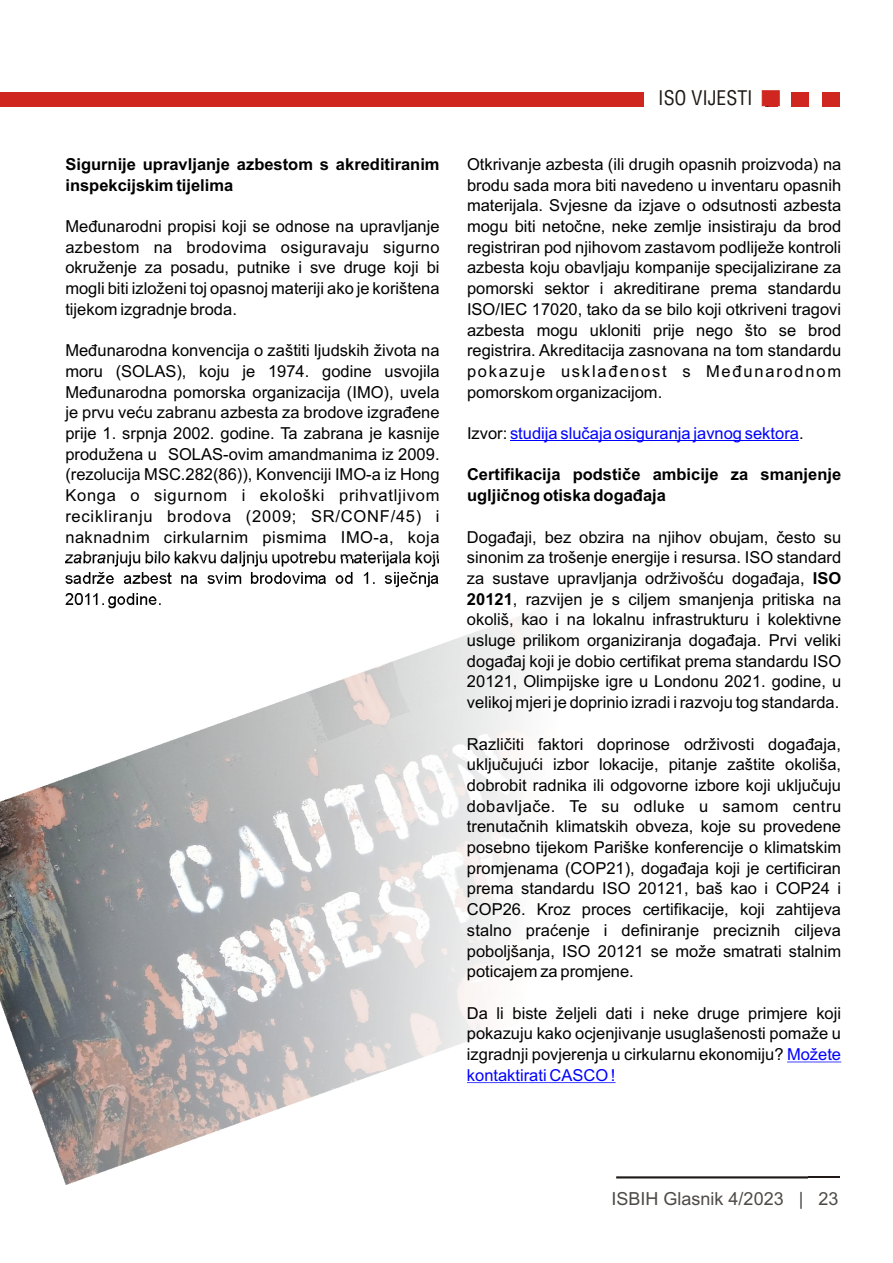
<style>
.page{position:relative;width:893px;height:1263px;background:#fff}
.page>*{position:absolute;margin:0;border:0;box-sizing:border-box;transform-origin:0 0}
.t1{font:condensed 19.65px "Helvetica";color:#1f1a17}
.t2{font:18px "Arial";color:#4d4a47}
.t3{font:18px "Arial";color:#1f1a17}
.t4{font:16.5px/20.7px "Arial";color:#000;text-align:justify}
.t5{font:700 16.5px/20.7px "Arial";color:#000}
.t6{font:16.5px "Arial";color:#00f}
.s1{color:#000}
.s2{font-weight:700}
.s3{color:#00f}
</style>
<div class="page">
<hr style="left:615px;top:1177px;width:224px;height:1px;background:#1f1a17">
<div style="left:0;top:92px;width:648px;height:15px;background:#cf261f"></div>
<div style="left:761px;top:92px;width:17px;height:15px;background:#cf261f"></div>
<div style="left:791px;top:92px;width:18px;height:15px;background:#cf261f"></div>
<div style="left:822px;top:92px;width:17px;height:15px;background:#cf261f"></div>
<div style="left:644px;top:88px;width:121px;height:20px;background:#fff"></div>
<svg style="left:762px;top:90px;width:18px;height:16px"></svg>
<img style="left:0;top:559px;width:807px;height:625px">
<hr style="left:510px;top:440px;width:289px;height:1px;background:#00f">
<hr style="left:787px;top:1061px;width:54px;height:1px;background:#00f">
<hr style="left:467px;top:1082px;width:149px;height:1px;background:#00f">
<p class="t5" style="left:65px;top:155px;width:376px">Sigurnije upravljanje azbestom s akreditiranim inspekcijskim tijelima</p>
<p class="t4" style="left:65px;top:217px;width:376px">Međunarodni propisi koji se odnose na upravljanje azbestom na brodovima osiguravaju sigurno okruženje za posadu, putnike i sve druge koji bi mogli biti izloženi toj opasnoj materiji ako je korištena tijekom izgradnje broda.</p>
<p class="t4" style="left:65px;top:342px;width:376px">Međunarodna konvencija o zaštiti ljudskih života na moru (SOLAS), koju je 1974. godine usvojila Međunarodna pomorska organizacija (IMO), uvela je prvu veću zabranu azbesta za brodove izgrađene prije 1. srpnja 2002. godine. Ta zabrana je kasnije produžena u SOLAS-ovim amandmanima iz 2009. (rezolucija MSC.282(86)), Konvenciji IMO-a iz Hong Konga o sigurnom i ekološki prihvatljivom recikliranju brodova (2009; SR/CONF/45) i naknadnim cirkularnim pismima IMO-a, koja zabranjuju bilo kakvu daljnju upotrebu materijala koji</p>
<p class="t1" style="left:658px;top:90px;width:96px">ISO VIJESTI</p>
<p class="t3" style="left:667px;top:93px;width:105px">ISO VIJESTI</p>
<p class="t4" style="left:467px;top:155px;width:376px">Otkrivanje azbesta (ili drugih opasnih proizvoda) na brodu sada mora biti navedeno u inventaru opasnih materijala. Svjesne da izjave o odsutnosti azbesta mogu biti netočne, neke zemlje insistiraju da brod registriran pod njihovom zastavom podliježe kontroli azbesta koju obavljaju kompanije specijalizirane za pomorski sektor i akreditirane prema standardu ISO/IEC 17020, tako da se bilo koji otkriveni tragovi azbesta mogu ukloniti prije nego što se brod registrira. Akreditacija zasnovana na tom standardu pokazuje usklađenost s Međunarodnom pomorskom organizacijom.</p>
<p class="t6" style="left:467px;top:427px;width:338px"><span class="s1">Izvor:</span> studija slučaja osiguranja javnog sektora<span class="s1">.</span></p>
<p class="t5" style="left:467px;top:466px;width:376px">Certifikacija podstiče ambicije za smanjenje ugljičnog otiska događaja</p>
<p class="t4" style="left:467px;top:528px;width:376px">Događaji, bez obzira na njihov obujam, često su sinonim za trošenje energije i resursa. ISO standard za sustave upravljanja održivošću događaja, <span class="s2">ISO 20121</span>, razvijen je s ciljem smanjenja pritiska na okoliš, kao i na lokalnu infrastrukturu i kolektivne usluge prilikom organiziranja događaja. Prvi veliki događaj koji je dobio certifikat prema standardu ISO 20121, Olimpijske igre u Londonu 2021. godine, u velikoj mjeri je doprinio izradi i razvoju tog standarda.</p>
<p class="t4" style="left:467px;top:735px;width:376px">Različiti faktori doprinose održivosti događaja, uključujući izbor lokacije, pitanje zaštite okoliša, dobrobit radnika ili odgovorne izbore koji uključuju dobavljače. Te su odluke u samom centru trenutačnih klimatskih obveza, koje su provedene posebno tijekom Pariške konferencije o klimatskim promjenama (COP21), događaja koji je certificiran prema standardu ISO 20121, baš kao i COP24 i COP26. Kroz proces certifikacije, koji zahtijeva stalno praćenje i definiranje preciznih ciljeva poboljšanja, ISO 20121 se može smatrati stalnim poticajem za promjene.</p>
<p class="t4" style="left:467px;top:1004px;width:376px">Da li biste željeli dati i neke druge primjere koji pokazuju kako ocjenjivanje usuglašenosti pomaže u izgradnji povjerenja u cirkularnu ekonomiju? <span class="s3">Možete kontaktirati CASCO !</span></p>
<p class="t2" style="left:612px;top:1192px;width:228px">ISBIH Glasnik 4/2023 | 23</p>
</div>
